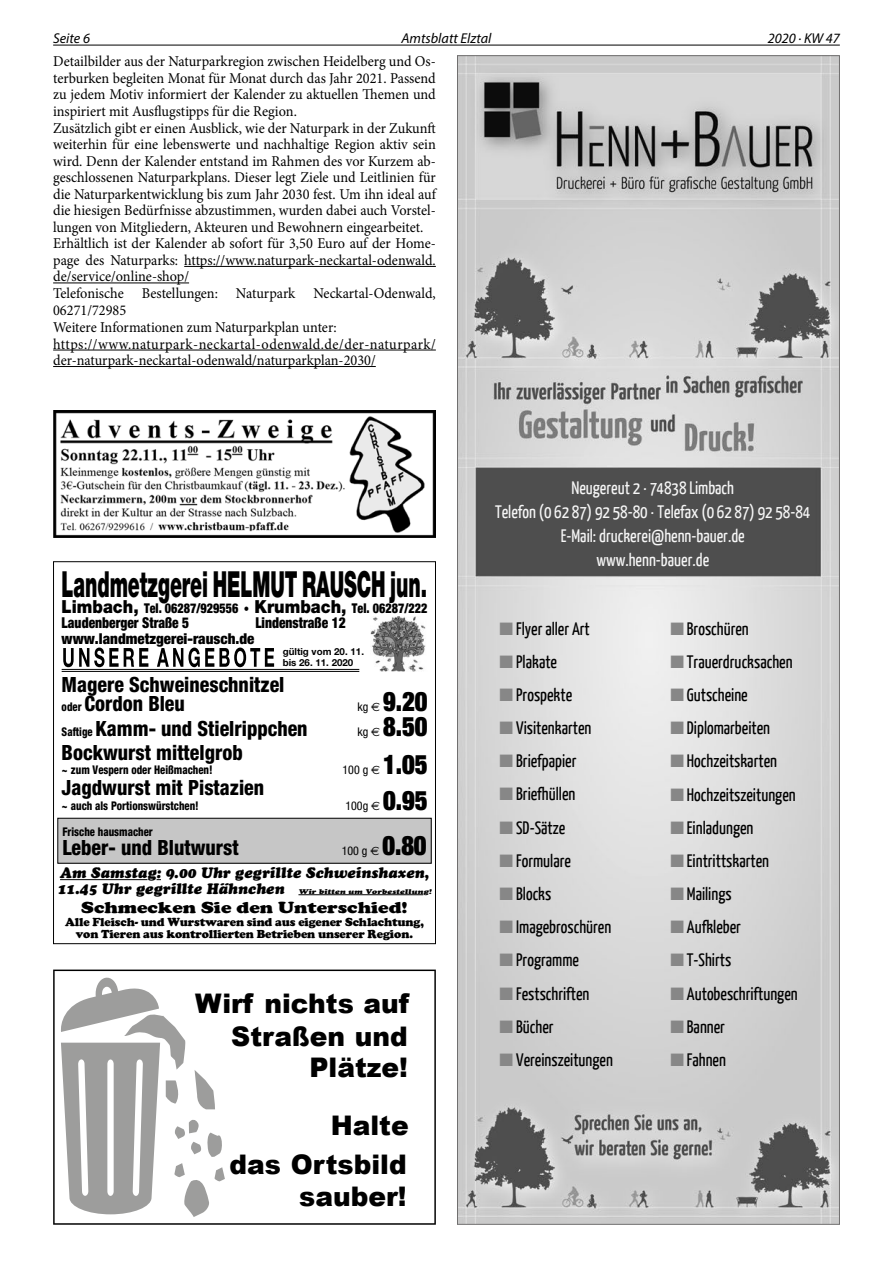
<style>
.page{position:relative;width:893px;height:1263px;background:#fff}
.page>*{position:absolute;margin:0;border:0;box-sizing:border-box;transform-origin:0 0}
.t1{font:900 36px "Helvetica Neue";letter-spacing:-.005em;color:#000;scale:.53 1}
.t2{font:900 27px/32.1px "Arial";color:#000;text-align:right}
.t3{font:900 expanded 27px "Helvetica Neue";color:#000;scale:.9 1}
.t4{font:800 condensed 21px/18.9px "Helvetica Neue";color:#000;scale:.95 1}
.t5{font:18px "Yanone Kaffeesatz";color:#000}
.t6{font:18px/24px "Yanone Kaffeesatz";color:#f6f6f6;text-align:center}
.t7{font:900 16.5px "Cooper";color:#000;scale:1.2 1}
.t8{font:15px/16.6px "Minion Pro";color:#000;scale:.95 1}
.t9{font:italic 15px/15.9px "Cooper Black CE";color:#000}
.t10{font:900 condensed 15px "Helvetica Neue";color:#000;scale:.9 1}
.t11{font:900 condensed 15px "Helvetica Neue";color:#000}
.t12{font:italic 14.25px "Myriad Pro";color:#000}
.t13{font:900 condensed 13.5px "Helvetica Neue";color:#000;scale:.9 1}
.t14{font:900 12px/12px "Cooper";letter-spacing:-.01em;color:#000;text-align:center}
.t15{font:800 condensed 12px "Helvetica Neue";color:#000;scale:.89 1}
.t16{font:condensed 12px "Helvetica Neue";color:#000}
.t17{font:700 9.75px/10.5px "Helvetica Neue";color:#000}
.t18{font:italic 6.75px "Cooper Black CE";color:#000;scale:1.3 1}
.s1{font-stretch:normal;font-size:18px}
.s2{font-size:12px}
.s3{font-family:"Euro Sans";font-stretch:normal}
.s4{color:#878787}
</style>
<div class="page">
<hr style="left:53px;top:45px;width:787px;height:1px;background:#000">
<hr style="left:184px;top:266px;width:252px;height:1px;background:#000">
<hr style="left:53px;top:283px;width:136px;height:1px;background:#000">
<hr style="left:53px;top:350px;width:383px;height:1px;background:#000">
<hr style="left:53px;top:366px;width:323px;height:1px;background:#000">
<div style="left:53px;top:561px;width:383px;height:383px;border:1px solid #000"></div>
<img style="left:370px;top:616px;width:56px;height:55px">
<hr style="left:62px;top:669px;width:297px;height:1px;background:#000">
<hr style="left:62px;top:671px;width:297px;height:1px;background:#000">
<hr style="left:60px;top:879px;width:87px;height:1px;background:#000">
<hr style="left:298px;top:894px;width:125px;height:1px;background:#000">
<div style="left:58px;top:818px;width:373px;height:45px;background:#c6c6c6"></div>
<div style="left:57px;top:818px;width:375px;height:46px;border:1px solid #000"></div>
<svg style="left:63px;top:647px;width:211px;height:20px"></svg>
<img style="left:53px;top:410px;width:383px;height:128px">
<img style="left:459px;top:57px;width:379px;height:1166px">
<svg style="left:53px;top:969px;width:383px;height:256px"></svg>
<svg style="left:60px;top:977px;width:165px;height:240px"></svg>
<p class="t12" style="left:53px;top:29px;width:38px">Seite 6</p>
<p class="t12" style="left:401px;top:29px;width:92px">Amtsblatt Elztal</p>
<p class="t12" style="left:768px;top:29px;width:74px">2020 · KW 47</p>
<p class="t8" style="left:53px;top:53px;width:404px">Detailbilder aus der Naturparkregion zwischen Heidelberg und Os&shy;terburken begleiten Monat für Monat durch das Jahr 2021. Passend zu jedem Motiv informiert der Kalender zu aktuellen Themen und inspiriert mit Ausflugstipps für die Region.<br>Zusätzlich gibt er einen Ausblick, wie der Naturpark in der Zukunft weiterhin für eine lebenswerte und nachhaltige Region aktiv sein wird. Denn der Kalender entstand im Rahmen des vor Kurzem ab&shy;geschlossenen Naturparkplans. Dieser legt Ziele und Leitlinien für die Naturparkentwicklung bis zum Jahr 2030 fest. Um ihn ideal auf die hiesigen Bedürfnisse abzustimmen, wurden dabei auch Vorstel&shy;lungen von Mitgliedern, Akteuren und Bewohnern eingearbeitet.<br>Erhältlich ist der Kalender ab sofort für 3,50 Euro auf der Home&shy;page des Naturparks: https://www.naturpark-neckartal-odenwald. de/service/online-shop/<br>Telefonische Bestellungen: Naturpark Neckartal-Odenwald, 06271/72985<br>Weitere Informationen zum Naturparkplan unter: https://www.naturpark-neckartal-odenwald.de/der-naturpark/ der-naturpark-neckartal-odenwald/naturparkplan-2030/</p>
<h1 class="t1" style="left:62px;top:563px;width:691px">Landmetzgerei HELMUT RAUSCH jun.</h1>
<p class="t13" style="left:62px;top:599px;width:408px"><span class="s1">Limbach,</span> Tel. 06287/929556 <span class="s1">· Krumbach,</span> Tel. 06287/222</p>
<p class="t10" style="left:62px;top:613px;width:143px">Laudenberger Straße 5</p>
<p class="t10" style="left:255px;top:613px;width:102px">Lindenstraße 12</p>
<p class="t11" style="left:62px;top:629px;width:194px">www.landmetzgerei-rausch.de</p>
<h3 class="t4" style="left:62px;top:675px;width:236px">Magere Schweineschnitzel <span class="s2">oder</span> Cordon Bleu</h3>
<p class="t17" style="left:283px;top:646px;width:83px">gültig vom 20. 11. bis 26. 11. 2020</p>
<p class="t16" style="left:357px;top:700px;width:24px">kg <span class="s3">€</span></p>
<h2 class="t3" style="left:383px;top:684px;width:51px">9.20</h2>
<h3 class="t4" style="left:62px;top:719px;width:260px"><span class="s2">Saftige</span> Kamm- und Stielrippchen</h3>
<p class="t16" style="left:357px;top:725px;width:24px">kg <span class="s3">€</span></p>
<h2 class="t3" style="left:383px;top:709px;width:51px">8.50</h2>
<h3 class="t4" style="left:62px;top:743px;width:192px">Bockwurst mittelgrob</h3>
<p class="t15" style="left:62px;top:763px;width:171px">~ zum Vespern oder Heißmachen!</p>
<p class="t16" style="left:343px;top:763px;width:39px">100 g <span class="s3">€</span></p>
<h2 class="t3" style="left:383px;top:747px;width:51px">1.05</h2>
<h3 class="t4" style="left:62px;top:777px;width:215px">Jagdwurst mit Pistazien</h3>
<p class="t15" style="left:62px;top:798px;width:156px">~ auch als Portionswürstchen!</p>
<p class="t16" style="left:345px;top:799px;width:36px">100g <span class="s3">€</span></p>
<h2 class="t3" style="left:383px;top:783px;width:51px">0.95</h2>
<p class="t15" style="left:62px;top:824px;width:103px">Frische hausmacher</p>
<h3 class="t4" style="left:62px;top:838px;width:187px">Leber- und Blutwurst</h3>
<p class="t16" style="left:342px;top:844px;width:39px">100 g <span class="s3">€</span></p>
<h2 class="t3" style="left:382px;top:828px;width:51px">0.80</h2>
<p class="t9" style="left:57px;top:865px;width:373px">Am Samstag: 9.00 Uhr gegrillte Schweinshaxen,<br>11.45 Uhr gegrillte Hähnchen</p>
<p class="t18" style="left:298px;top:887px;width:104px">Wir bitten um Vorbestellung!</p>
<p class="t7" style="left:81px;top:897px;width:273px">Schmecken Sie den Unterschied!</p>
<p class="t14" style="left:65px;top:916px;width:360px">Alle Fleisch- und Wurstwaren sind aus eigener Schlachtung, von Tieren aus kontrollierten Betrieben unserer Region.</p>
<h2 class="t2" style="left:195px;top:987px;width:216px">Wirf nichts auf<br>Straßen und<br>Plätze!</h2>
<h2 class="t2" style="left:230px;top:1105px;width:181px;line-height:38.7px">Halte<br>das Ortsbild</h2>
<h2 class="t2" style="left:299px;top:1179px;width:109px">sauber!</h2>
<p class="t6" style="left:495px;top:475px;width:317px">Neugereut 2 · 74838 Limbach<br>Telefon (0 62 87) 92 58-80 · Telefax (0 62 87) 92 58-84<br>E-Mail: druckerei@henn-bauer.de<br>www.henn-bauer.de</p>
<p class="t5" style="left:500px;top:617px;width:92px"><span class="s4">■</span> Flyer aller Art</p>
<p class="t5" style="left:500px;top:650px;width:59px"><span class="s4">■</span> Plakate</p>
<p class="t5" style="left:500px;top:684px;width:74px"><span class="s4">■</span> Prospekte</p>
<p class="t5" style="left:500px;top:717px;width:93px"><span class="s4">■</span> Visitenkarten</p>
<p class="t5" style="left:500px;top:750px;width:78px"><span class="s4">■</span> Briefpapier</p>
<p class="t5" style="left:500px;top:783px;width:77px"><span class="s4">■</span> Briefhüllen</p>
<p class="t5" style="left:500px;top:816px;width:67px"><span class="s4">■</span> SD-Sätze</p>
<p class="t5" style="left:500px;top:849px;width:73px"><span class="s4">■</span> Formulare</p>
<p class="t5" style="left:500px;top:883px;width:53px"><span class="s4">■</span> Blocks</p>
<p class="t5" style="left:500px;top:916px;width:113px"><span class="s4">■</span> Imagebroschüren</p>
<p class="t5" style="left:500px;top:949px;width:81px"><span class="s4">■</span> Programme</p>
<p class="t5" style="left:500px;top:982px;width:91px"><span class="s4">■</span> Festschriften</p>
<p class="t5" style="left:500px;top:1015px;width:56px"><span class="s4">■</span> Bücher</p>
<p class="t5" style="left:500px;top:1048px;width:115px"><span class="s4">■</span> Vereinszeitungen</p>
<p class="t5" style="left:670px;top:617px;width:80px"><span class="s4">■</span> Broschüren</p>
<p class="t5" style="left:670px;top:651px;width:124px"><span class="s4">■</span> Trauerdrucksachen</p>
<p class="t5" style="left:670px;top:684px;width:79px"><span class="s4">■</span> Gutscheine</p>
<p class="t5" style="left:670px;top:717px;width:101px"><span class="s4">■</span> Diplomarbeiten</p>
<p class="t5" style="left:670px;top:750px;width:108px"><span class="s4">■</span> Hochzeitskarten</p>
<p class="t5" style="left:670px;top:783px;width:127px"><span class="s4">■</span> Hochzeitszeitungen</p>
<p class="t5" style="left:670px;top:816px;width:85px"><span class="s4">■</span> Einladungen</p>
<p class="t5" style="left:670px;top:850px;width:100px"><span class="s4">■</span> Eintrittskarten</p>
<p class="t5" style="left:670px;top:883px;width:63px"><span class="s4">■</span> Mailings</p>
<p class="t5" style="left:670px;top:916px;width:72px"><span class="s4">■</span> Aufkleber</p>
<p class="t5" style="left:670px;top:949px;width:62px"><span class="s4">■</span> T-Shirts</p>
<p class="t5" style="left:670px;top:982px;width:129px"><span class="s4">■</span> Autobeschriftungen</p>
<p class="t5" style="left:670px;top:1015px;width:56px"><span class="s4">■</span> Banner</p>
<p class="t5" style="left:670px;top:1049px;width:57px"><span class="s4">■</span> Fahnen</p>
</div>
